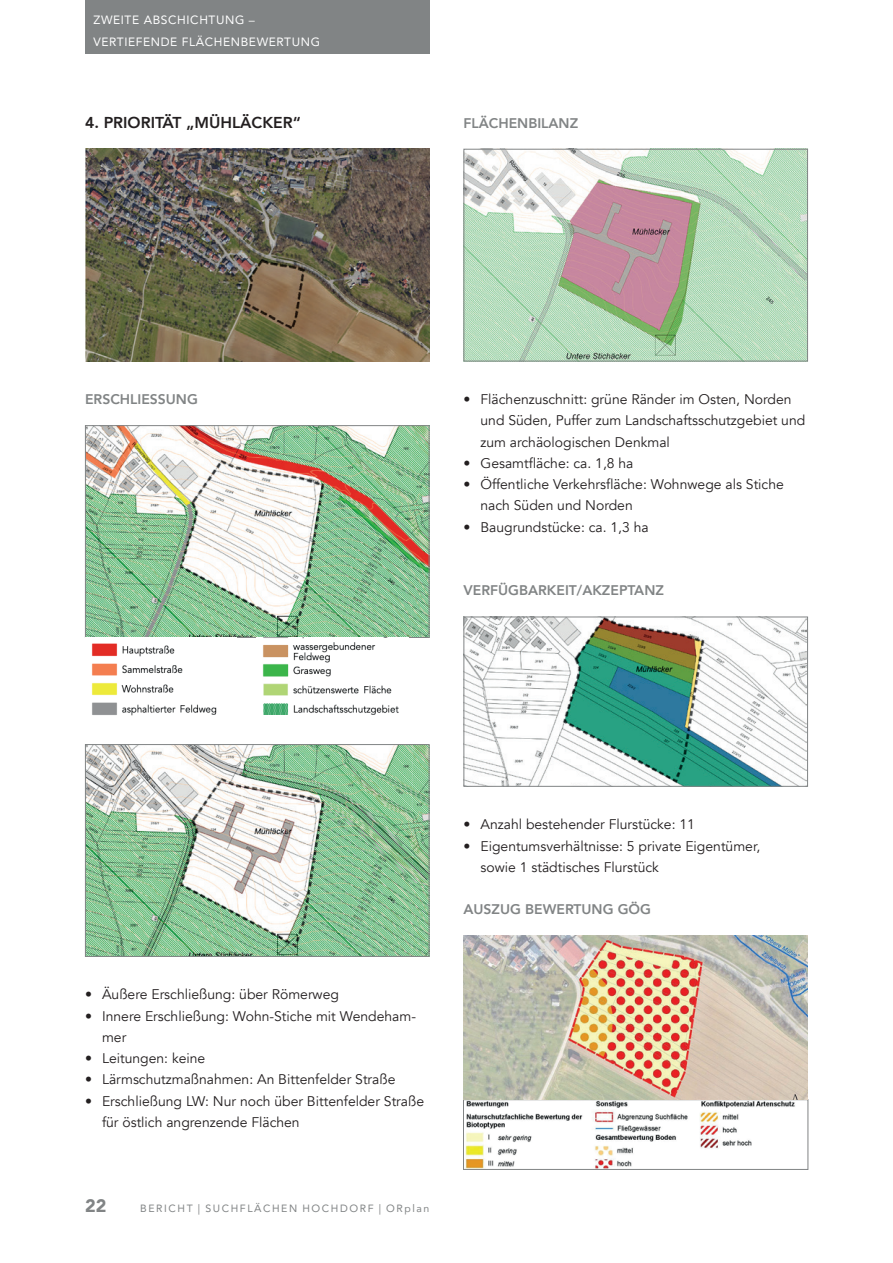
<style>
.page{position:relative;width:893px;height:1263px;background:#fff}
.page>*{position:absolute;margin:0;border:0;box-sizing:border-box;transform-origin:0 0}
.t1{font:900 18px "Avenir";color:#818485}
.t2{font:800 15.75px "Avenir";color:#231f20}
.t3{font:13.95px/21.3px "Avenir";color:#231f20}
.t4{font:800 13.95px "Avenir";color:#818485}
.t5{font:12px/21px "Avenir";letter-spacing:.05em;color:#fff}
.t6{font:10.5px "Avenir";letter-spacing:.15em;color:#818485}
</style>
<div class="page">
<div style="left:85px;top:0;width:344px;height:54px;background:#818485"></div>
<img style="left:87px;top:427px;width:340px;height:209px">
<div style="left:85px;top:425px;width:344px;height:213px;border:1px solid #818485"></div>
<img style="left:87px;top:746px;width:340px;height:209px">
<div style="left:85px;top:744px;width:344px;height:213px;border:1px solid #818485"></div>
<img style="left:85px;top:149px;width:344px;height:212px">
<img style="left:465px;top:619px;width:341px;height:166px">
<div style="left:463px;top:617px;width:345px;height:170px;border:1px solid #818485"></div>
<img style="left:465px;top:151px;width:341px;height:208px">
<div style="left:463px;top:149px;width:345px;height:212px;border:1px solid #818485"></div>
<img style="left:463px;top:936px;width:345px;height:232px">
<div style="left:463px;top:1099px;width:345px;height:71px;border:1px solid #818485"></div>
<img style="left:91px;top:643px;width:126px;height:73px">
<img style="left:262px;top:638px;width:137px;height:77px">
<p class="t5" style="left:94px;top:9px;width:228px">ZWEITE ABSCHICHTUNG –<br>VERTIEFENDE FLÄCHENBEWERTUNG</p>
<p class="t2" style="left:85px;top:110px;width:217px">4. PRIORITÄT „MÜHLÄCKER“</p>
<p class="t4" style="left:463px;top:112px;width:116px">FLÄCHENBILANZ</p>
<p class="t4" style="left:85px;top:388px;width:114px">ERSCHLIESSUNG</p>
<p class="t3" style="left:480px;top:389px;width:326px;text-indent:-17px">• Flächenzuschnitt: grüne Ränder im Osten, Norden und Süden, Puffer zum Landschaftsschutzgebiet und zum archäologischen Denkmal</p>
<p class="t3" style="left:463px;top:453px;width:172px">• Gesamtfläche: ca. 1,8 ha</p>
<p class="t3" style="left:480px;top:474px;width:305px;text-indent:-17px">• Öffentliche Verkehrsfläche: Wohnwege als Stiche nach Süden und Norden</p>
<p class="t3" style="left:463px;top:516px;width:187px">• Baugrundstücke: ca. 1,3 ha</p>
<p class="t4" style="left:463px;top:580px;width:202px">VERFÜGBARKEIT/AKZEPTANZ</p>
<p class="t3" style="left:85px;top:984px;width:255px">• Äußere Erschließung: über Römerweg</p>
<p class="t3" style="left:102px;top:1005px;width:315px;text-indent:-17px">• Innere Erschließung: Wohn-Stiche mit Wendeham&shy;mer</p>
<p class="t3" style="left:85px;top:1048px;width:122px">• Leitungen: keine</p>
<p class="t3" style="left:85px;top:1069px;width:312px">• Lärmschutzmaßnahmen: An Bittenfelder Straße</p>
<p class="t3" style="left:102px;top:1090px;width:324px;text-indent:-17px">• Erschließung LW: Nur noch über Bittenfelder Straße für östlich angrenzende Flächen</p>
<p class="t1" style="left:85px;top:1190px;width:23px">22</p>
<p class="t6" style="left:140px;top:1200px;width:291px">BERICHT | SUCHFLÄCHEN HOCHDORF | ORplan</p>
<p class="t3" style="left:463px;top:814px;width:233px">• Anzahl bestehender Flurstücke: 11</p>
<p class="t3" style="left:480px;top:835px;width:281px;text-indent:-17px">• Eigentumsverhältnisse: 5 private Eigentümer, sowie 1 städtisches Flurstück</p>
<p class="t4" style="left:463px;top:898px;width:189px">AUSZUG BEWERTUNG GÖG</p>
</div>
